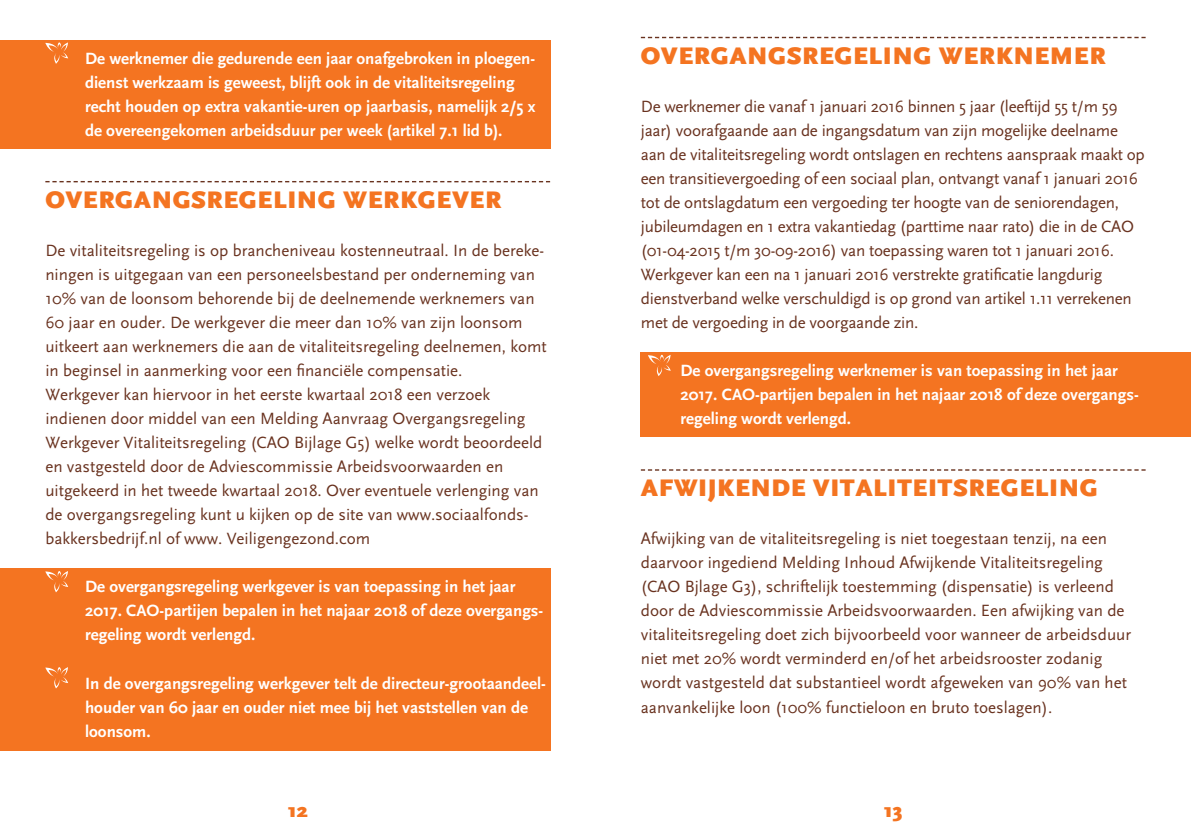
<style>
.page{position:relative;width:1191px;height:840px;background:#fff}
.page>*{position:absolute;margin:0;border:0;box-sizing:border-box;transform-origin:0 0}
.t1{font:900 25px "AD Scala Sans";letter-spacing:.02em;color:#f47421}
.t2{font:900 20px "AD Scala Sans";color:#f47421}
.t3{font:17px/24px "AD Scala Sans";color:#69321f}
.t4{font:700 17px/24px "AD Scala Sans";color:#fff}
</style>
<div class="page">
<div style="left:0;top:40px;width:550px;height:108px;background:#f47421"></div>
<div style="left:641px;top:352px;width:550px;height:85px;background:#f47421"></div>
<div style="left:0;top:568px;width:550px;height:182px;background:#f47421"></div>
<svg style="left:45px;top:181px;width:505px;height:1px"></svg>
<svg style="left:641px;top:37px;width:504px;height:1px"></svg>
<svg style="left:641px;top:469px;width:504px;height:1px"></svg>
<svg style="left:648px;top:354px;width:23px;height:22px"></svg>
<svg style="left:45px;top:42px;width:23px;height:22px"></svg>
<svg style="left:45px;top:571px;width:23px;height:21px"></svg>
<svg style="left:45px;top:667px;width:23px;height:21px"></svg>
<p class="t4" style="left:85px;top:47px;width:452px">De werknemer die gedurende een jaar onafgebroken in ploegen&shy;dienst werkzaam is geweest, blijft ook in de vitaliteitsregeling recht houden op extra vakantie-uren op jaarbasis, namelijk 2/5 x de overeengekomen arbeidsduur per week (artikel 7.1 lid b).</p>
<h1 class="t1" style="left:45px;top:186px;width:89px">OVE RGANGS</h1>
<h1 class="t1" style="left:207px;top:186px;width:34px">REGE</h1>
<h1 class="t1" style="left:273px;top:186px;width:31px">LING</h1>
<h1 class="t1" style="left:343px;top:186px;width:92px">WERKGEVE</h1>
<h1 class="t1" style="left:485px;top:186px;width:18px">R</h1>
<p class="t3" style="left:45px;top:238px;width:503px">De vitaliteitsregeling is op brancheniveau kostenneutraal. In de bereke&shy;ningen is uitgegaan van een personeelsbestand per onderneming van 10% van de loonsom behorende bij de deelnemende werknemers van 60 jaar en ouder. De werkgever die meer dan 10% van zijn loonsom uitkeert aan werknemers die aan de vitaliteitsregeling deelnemen, komt in beginsel in aanmerking voor een financiële compensatie.<br>Werkgever kan hiervoor in het eerste kwartaal 2018 een verzoek indienen door middel van een Melding Aanvraag Overgangsregeling Werkgever Vitaliteitsregeling (CAO Bijlage G5) welke wordt beoordeeld en vastgesteld door de Adviescommissie Arbeidsvoorwaarden en uitgekeerd in het tweede kwartaal 2018. Over eventuele verlenging van de overgangsregeling kunt u kijken op de site van www.sociaalfonds&shy;bakkersbedrijf.nl of www. Veiligengezond.com</p>
<p class="t4" style="left:85px;top:575px;width:460px">De overgangsregeling werkgever is van toepassing in het jaar<br>2017. CAO-partijen bepalen in het najaar 2018 of deze overgangs&shy;regeling wordt verlengd.</p>
<p class="t4" style="left:85px;top:671px;width:462px">In de overgangsregeling werkgever telt de directeur-grootaandeel&shy;houder van 60 jaar en ouder niet mee bij het vaststellen van de loonsom.</p>
<h1 class="t1" style="left:641px;top:42px;width:89px">OVE RGANGS</h1>
<h1 class="t1" style="left:802px;top:42px;width:34px">REGE</h1>
<h1 class="t1" style="left:868px;top:42px;width:31px">LING</h1>
<h1 class="t1" style="left:938px;top:42px;width:168px">WERKNEMER</h1>
<p class="t3" style="left:641px;top:94px;width:505px">De werknemer die vanaf 1 januari 2016 binnen 5 jaar (leeftijd 55 t/m 59 jaar) voorafgaande aan de ingangsdatum van zijn mogelijke deelname aan de vitaliteitsregeling wordt ontslagen en rechtens aanspraak maakt op een transitievergoeding of een sociaal plan, ontvangt vanaf 1 januari 2016 tot de ontslagdatum een vergoeding ter hoogte van de seniorendagen, jubileumdagen en 1 extra vakantiedag (parttime naar rato) die in de CAO (01-04-2015 t/m 30-09-2016) van toepassing waren tot 1 januari 2016.<br>Werkgever kan een na 1 januari 2016 verstrekte gratificatie langdurig dienstverband welke verschuldigd is op grond van artikel 1.11 verrekenen met de vergoeding in de voorgaande zin.</p>
<p class="t4" style="left:680px;top:359px;width:460px">De overgangsregeling werknemer is van toepassing in het jaar<br>2017. CAO-partijen bepalen in het najaar 2018 of deze overgangs&shy;regeling wordt verlengd.</p>
<h1 class="t1" style="left:641px;top:474px;width:34px">AFWI</h1>
<h1 class="t1" style="left:708px;top:474px;width:46px">JKENDE</h1>
<h1 class="t1" style="left:813px;top:474px;width:189px">VITALITEITSREGE</h1>
<h1 class="t1" style="left:1034px;top:474px;width:31px">LING</h1>
<p class="t3" style="left:641px;top:526px;width:492px">Afwijking van de vitaliteitsregeling is niet toegestaan tenzij, na een daarvoor ingediend Melding Inhoud Afwijkende Vitaliteitsregeling (CAO Bjlage G3), schriftelijk toestemming (dispensatie) is verleend door de Adviescommissie Arbeidsvoorwaarden. Een afwijking van de vitaliteitsregeling doet zich bijvoorbeeld voor wanneer de arbeidsduur niet met 20% wordt verminderd en/of het arbeidsrooster zodanig wordt vastgesteld dat substantieel wordt afgeweken van 90% van het aanvankelijke loon (100% functieloon en bruto toeslagen).</p>
<p class="t2" style="left:288px;top:799px;width:22px">12</p>
<p class="t2" style="left:884px;top:799px;width:20px">13</p>
</div>
